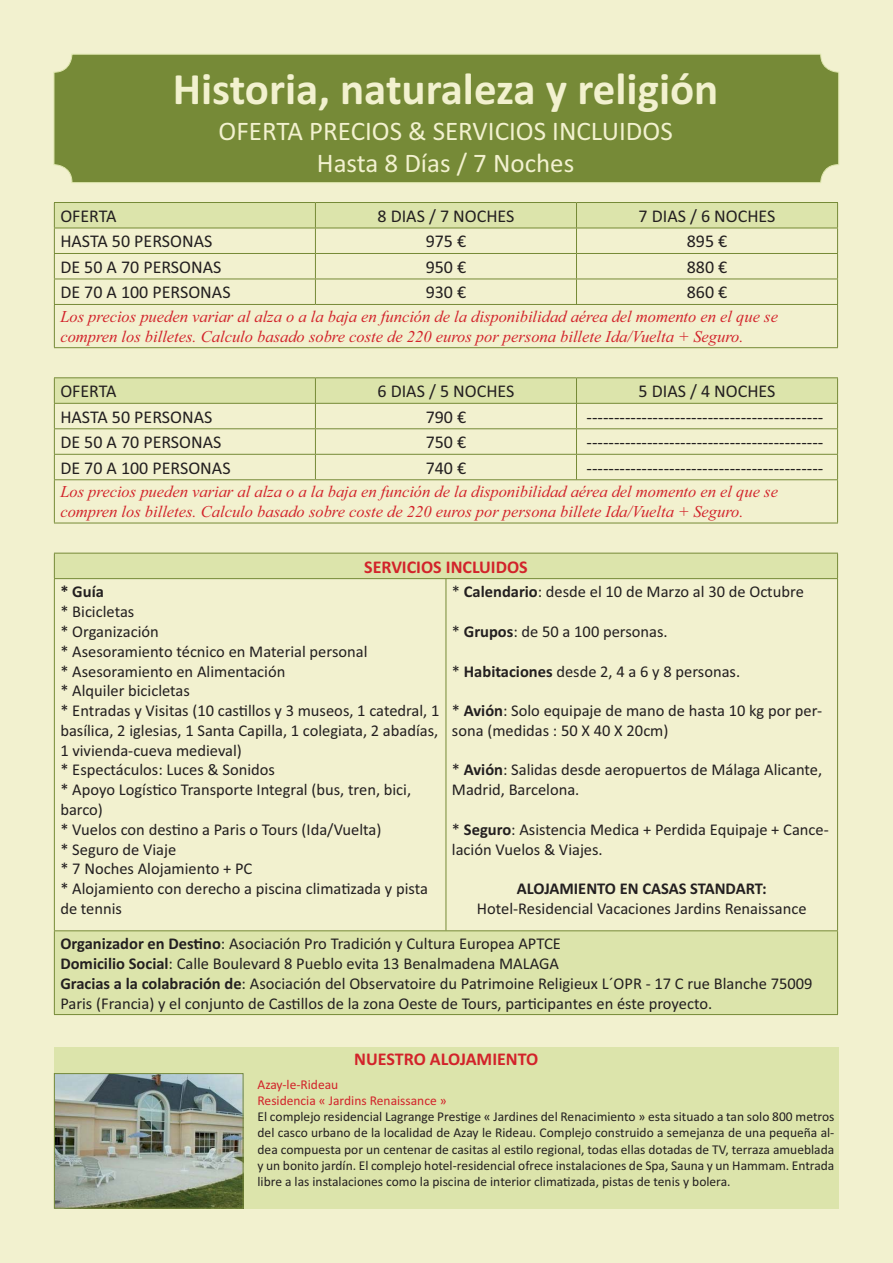
<style>
.page{position:relative;width:893px;height:1263px;background:#f2f1cf}
.page>*{position:absolute;margin:0;border:0;box-sizing:border-box;transform-origin:0 0}
.t1{font:700 45px "Calibri";color:#f2f1cf}
.t2{font:27px/32.4px "Calibri";color:#f2f1cf;text-align:center}
.t3{font:18px "Calibri";color:#231f20}
.t4{font:700 18px "Calibri";color:#d2232a}
.t5{font:16.5px/19.8px "Calibri";color:#231f20}
.t6{font:italic 16.5px/19.8px "Times New Roman";color:#d2232a}
.t7{font:700 16.5px "Calibri";color:#231f20}
.t8{font:13.5px/16.2px "Calibri";color:#231f20;text-align:justify}
.t9{font:13.5px/16.2px "Calibri";color:#d2232a}
.s1{font-weight:700}
</style>
<div class="page">
<div style="left:54px;top:1047px;width:785px;height:162px;background:#dce4ab"></div>
<div style="left:54px;top:54px;width:785px;height:129px;background:#768a37;border-radius:18px"></div>
<div style="left:54px;top:54px;width:785px;height:129px;border:1px solid #dce4ab;border-radius:18px"></div>
<hr style="left:54px;top:202px;width:261px;height:1px;background:#768a37">
<hr style="left:315px;top:202px;width:261px;height:1px;background:#768a37">
<hr style="left:576px;top:202px;width:262px;height:1px;background:#768a37">
<hr style="left:54px;top:304px;width:261px;height:1px;background:#768a37">
<hr style="left:54px;top:305px;width:1px;height:42px;background:#768a37">
<hr style="left:315px;top:304px;width:523px;height:1px;background:#768a37">
<hr style="left:837px;top:305px;width:1px;height:42px;background:#768a37">
<hr style="left:54px;top:347px;width:784px;height:1px;background:#768a37">
<svg style="left:54px;top:203px;width:784px;height:101px"></svg>
<svg style="left:55px;top:554px;width:782px;height:460px"></svg>
<hr style="left:54px;top:553px;width:392px;height:1px;background:#768a37">
<svg style="left:54px;top:554px;width:1px;height:24px"></svg>
<hr style="left:446px;top:553px;width:392px;height:1px;background:#768a37">
<svg style="left:837px;top:554px;width:1px;height:24px"></svg>
<hr style="left:54px;top:578px;width:784px;height:1px;background:#768a37">
<hr style="left:54px;top:579px;width:1px;height:351px;background:#768a37">
<hr style="left:446px;top:579px;width:1px;height:351px;background:#768a37">
<hr style="left:837px;top:579px;width:1px;height:351px;background:#768a37">
<hr style="left:54px;top:930px;width:392px;height:1px;background:#768a37">
<hr style="left:54px;top:931px;width:1px;height:83px;background:#768a37">
<hr style="left:446px;top:930px;width:392px;height:1px;background:#768a37">
<hr style="left:837px;top:931px;width:1px;height:83px;background:#768a37">
<hr style="left:54px;top:1014px;width:784px;height:1px;background:#768a37">
<hr style="left:54px;top:377px;width:261px;height:1px;background:#768a37">
<hr style="left:315px;top:377px;width:261px;height:1px;background:#768a37">
<hr style="left:576px;top:377px;width:262px;height:1px;background:#768a37">
<svg style="left:54px;top:378px;width:784px;height:101px"></svg>
<hr style="left:54px;top:479px;width:261px;height:1px;background:#768a37">
<hr style="left:54px;top:480px;width:1px;height:43px;background:#768a37">
<hr style="left:315px;top:479px;width:523px;height:1px;background:#768a37">
<hr style="left:837px;top:480px;width:1px;height:43px;background:#768a37">
<hr style="left:54px;top:523px;width:784px;height:1px;background:#768a37">
<img style="left:56px;top:1075px;width:185px;height:132px">
<div style="left:54px;top:1073px;width:189px;height:136px;border:1px solid #768a37"></div>
<h1 class="t1" style="left:173px;top:74px;width:547px">Historia, naturaleza y religión</h1>
<h2 class="t2" style="left:219px;top:117px;width:456px">OFERTA PRECIOS &amp; SERVICIOS INCLUIDOS<br>Hasta 8 Días / 7 Noches</h2>
<p class="t3" style="left:60px;top:210px;width:58px">OFERTA</p>
<p class="t3" style="left:377px;top:210px;width:138px">8 DIAS / 7 NOCHES</p>
<p class="t3" style="left:638px;top:210px;width:138px">7 DIAS / 6 NOCHES</p>
<p class="t3" style="left:60px;top:235px;width:153px">HASTA 50 PERSONAS</p>
<p class="t3" style="left:426px;top:235px;width:42px">975 €</p>
<p class="t3" style="left:687px;top:235px;width:42px">895 €</p>
<p class="t3" style="left:60px;top:261px;width:163px">DE 50 A 70 PERSONAS</p>
<p class="t3" style="left:426px;top:261px;width:42px">950 €</p>
<p class="t3" style="left:687px;top:261px;width:42px">880 €</p>
<p class="t3" style="left:60px;top:286px;width:172px">DE 70 A 100 PERSONAS</p>
<p class="t3" style="left:426px;top:286px;width:42px">930 €</p>
<p class="t3" style="left:687px;top:286px;width:42px">860 €</p>
<p class="t6" style="left:60px;top:308px;width:719px">Los precios pueden variar al alza o a la baja en función de la disponibilidad aérea del momento en el que se compren los billetes. Calculo basado sobre coste de 220 euros por persona billete Ida/Vuelta + Seguro.</p>
<p class="t3" style="left:60px;top:385px;width:58px">OFERTA</p>
<p class="t3" style="left:377px;top:385px;width:138px">6 DIAS / 5 NOCHES</p>
<p class="t3" style="left:638px;top:385px;width:138px">5 DIAS / 4 NOCHES</p>
<p class="t3" style="left:60px;top:411px;width:153px">HASTA 50 PERSONAS</p>
<p class="t3" style="left:426px;top:411px;width:42px">790 €</p>
<p class="t3" style="left:586px;top:411px;width:238px">-------------------------------------------</p>
<p class="t3" style="left:60px;top:436px;width:163px">DE 50 A 70 PERSONAS</p>
<p class="t3" style="left:426px;top:436px;width:42px">750 €</p>
<p class="t3" style="left:586px;top:436px;width:238px">-------------------------------------------</p>
<p class="t3" style="left:60px;top:462px;width:172px">DE 70 A 100 PERSONAS</p>
<p class="t3" style="left:426px;top:462px;width:42px">740 €</p>
<p class="t3" style="left:586px;top:462px;width:238px">-------------------------------------------</p>
<p class="t6" style="left:60px;top:483px;width:719px">Los precios pueden variar al alza o a la baja en función de la disponibilidad aérea del momento en el que se compren los billetes. Calculo basado sobre coste de 220 euros por persona billete Ida/Vuelta + Seguro.</p>
<p class="t4" style="left:364px;top:560px;width:165px">SERVICIOS INCLUIDOS</p>
<p class="t7" style="left:60px;top:586px;width:45px">* Guía</p>
<p class="t5" style="left:60px;top:603px;width:381px">* Bicicletas<br>* Organización<br>* Asesoramiento técnico en Material personal<br>* Asesoramiento en Alimentación<br>* Alquiler bicicletas<br>* Entradas y Visitas (10 cas-llos y 3 museos, 1 catedral, 1 basílica, 2 iglesias, 1 Santa Capilla, 1 colegiata, 2 abadías,<br>1 vivienda-cueva medieval)<br>* Espectáculos: Luces &amp; Sonidos<br>* Apoyo Logís-co Transporte Integral (bus, tren, bici, barco)<br>* Vuelos con des-no a Paris o Tours (Ida/Vuelta)<br>* Seguro de Viaje<br>* 7 Noches Alojamiento + PC<br>* Alojamiento con derecho a piscina clima-zada y pista de tennis</p>
<p class="t5" style="left:452px;top:583px;width:353px">* <span class="s1">Calendario</span>: desde el 10 de Marzo al 30 de Octubre</p>
<p class="t5" style="left:452px;top:623px;width:217px">* <span class="s1">Grupos</span>: de 50 a 100 personas.</p>
<p class="t5" style="left:452px;top:663px;width:290px">* <span class="s1">Habitaciones</span> desde 2, 4 a 6 y 8 personas.</p>
<p class="t5" style="left:452px;top:702px;width:372px">* <span class="s1">Avión</span>: Solo equipaje de mano de hasta 10 kg por per&shy;sona (medidas : 50 X 40 X 20cm)</p>
<p class="t5" style="left:452px;top:761px;width:372px">* <span class="s1">Avión</span>: Salidas desde aeropuertos de Málaga Alicante,<br>Madrid, Barcelona.</p>
<p class="t5" style="left:452px;top:821px;width:378px">* <span class="s1">Seguro</span>: Asistencia Medica + Perdida Equipaje + Cance&shy;lación Vuelos &amp; Viajes.</p>
<p class="t7" style="left:517px;top:883px;width:252px">ALOJAMIENTO EN CASAS STANDART:</p>
<p class="t5" style="left:60px;top:892px;width:748px;line-height:35.1px;text-indent:417px">Hotel-Residencial Vacaciones Jardins Renaissance<br><span class="s1">Organizador en Des-no</span>: Asociación Pro Tradición y Cultura Europea APTCE</p>
<p class="t5" style="left:60px;top:955px;width:754px"><span class="s1">Domicilio Social</span>: Calle Boulevard 8 Pueblo evita 13 Benalmadena MALAGA<br><span class="s1">Gracias a la colabración de</span>: Asociación del Observatoire du Patrimoine Religieux L´OPR - 17 C rue Blanche 75009<br>Paris (Francia) y el conjunto de Cas-llos de la zona Oeste de Tours, par-cipantes en éste proyecto.</p>
<p class="t4" style="left:354px;top:1053px;width:185px">NUESTRO ALOJAMIENTO</p>
<p class="t9" style="left:257px;top:1077px;width:191px">Azay-le-Rideau<br>Residencia « Jardins Renaissance »</p>
<p class="t8" style="left:257px;top:1110px;width:578px">El complejo residencial Lagrange Pres-ge « Jardines del Renacimiento » esta situado a tan solo 800 metros del casco urbano de la localidad de Azay le Rideau. Complejo construido a semejanza de una pequeña al&shy;dea compuesta por un centenar de casitas al es-lo regional, todas ellas dotadas de TV, terraza amueblada y un bonito jardín. El complejo hotel-residencial ofrece instalaciones de Spa, Sauna y un Hammam. Entrada libre a las instalaciones como la piscina de interior clima-zada, pistas de tenis y bolera.</p>
</div>
